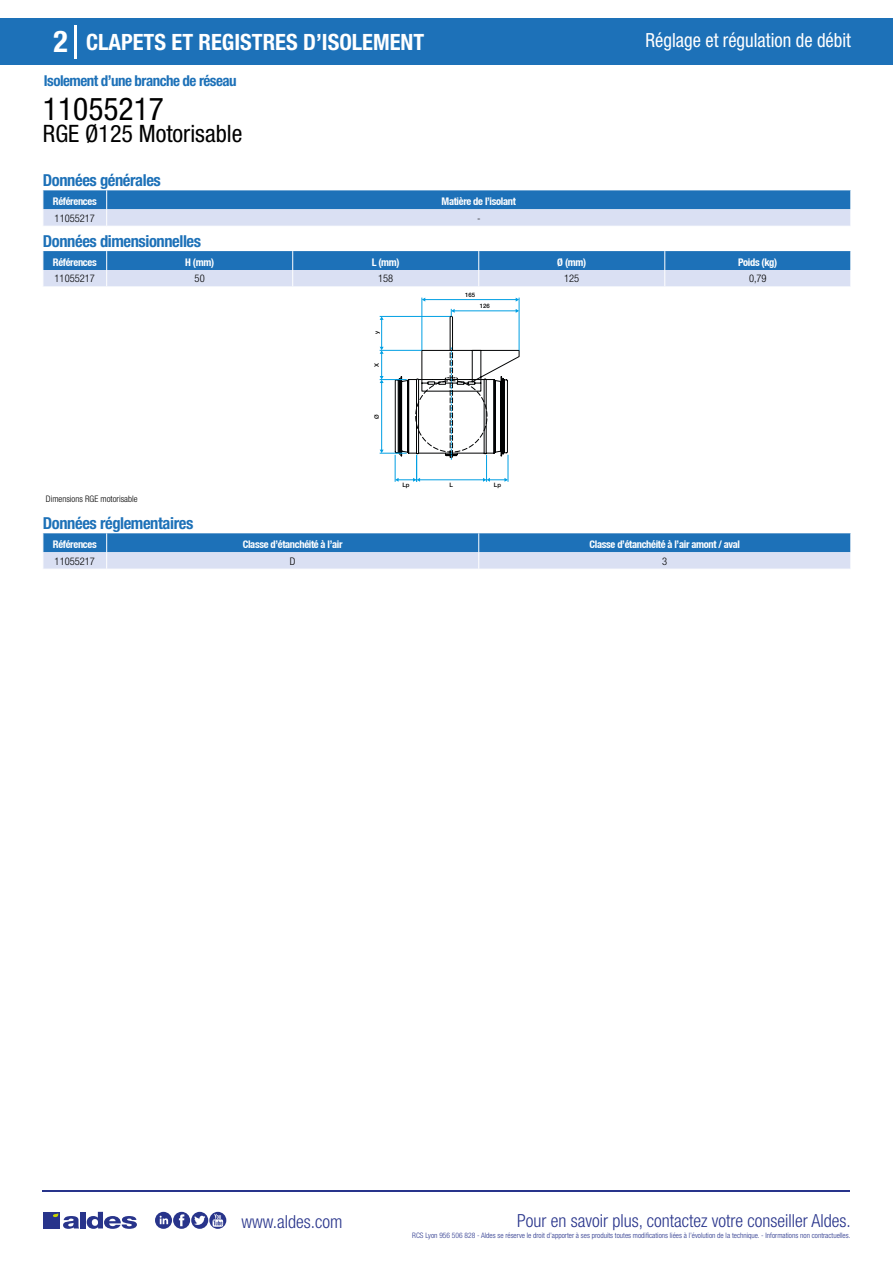
<style>
.page{position:relative;width:893px;height:1263px;background:#fff}
.page>*{position:absolute;margin:0;border:0;box-sizing:border-box;transform-origin:0 0}
.t1{font:condensed 31.5px "Helvetica Neue LT Std";color:#000}
.t2{font:700 condensed 30px "Helvetica Neue LT Std";color:#fff}
.t3{font:condensed 24px "Helvetica Neue LT Std";color:#000}
.t4{font:700 condensed 22.5px "Helvetica Neue LT Std";color:#fff}
.t5{font:condensed 19.5px "Helvetica Neue LT Std";color:#fff;scale:.95 1}
.t6{font:300 condensed 18px "Helvetica Neue";color:#28348b}
.t7{font:700 condensed 16.5px "Helvetica Neue LT Std";letter-spacing:-.025em;color:#1d71b8}
.t8{font:700 condensed 15px "Helvetica Neue LT Std";letter-spacing:-.035em;color:#1d71b8}
.t9{font:700 condensed 10.5px "Helvetica Neue";letter-spacing:-.03em;color:#fff}
.t10{font:300 condensed 10.5px "Helvetica Neue";color:#000}
.t11{font:300 condensed 9px "Helvetica Neue";color:#000}
.t12{font:300 condensed 7.5px "Helvetica Neue";color:#28348b}
.t13{font:500 6px "Helvetica Neue";color:#000}
</style>
<div class="page">
<div style="left:0;top:18px;width:893px;height:46px;background:#1d71b8"></div>
<hr style="left:74px;top:25px;width:2px;height:33px;background:#fff">
<hr style="left:43px;top:1190px;width:807px;height:1px;background:#28348b">
<svg style="left:155px;top:1212px;width:71px;height:17px"></svg>
<div style="left:43px;top:1212px;width:17px;height:16px;background:#28348b"></div>
<div style="left:80px;top:1212px;width:6px;height:16px;background:#28348b"></div>
<svg style="left:87px;top:1212px;width:50px;height:17px"></svg>
<svg style="left:53px;top:1213px;width:26px;height:16px"></svg>
<svg style="left:43px;top:190px;width:808px;height:36px;background:#78a7d4"></svg>
<svg style="left:43px;top:251px;width:808px;height:36px;background:#78a6d4"></svg>
<svg style="left:380px;top:309px;width:140px;height:173px"></svg>
<hr style="left:423px;top:299px;width:95px;height:1px;background:#009fe3">
<hr style="left:422px;top:298px;width:1px;height:52px;background:#009fe3">
<hr style="left:519px;top:298px;width:1px;height:52px;background:#009fe3">
<svg style="left:43px;top:533px;width:808px;height:36px;background:#79a7d4"></svg>
<h2 class="t2" style="left:54px;top:24px;width:16px">2</h2>
<h3 class="t4" style="left:86px;top:28px;width:340px">CLAPETS ET REGISTRES D’ISOLEMENT</h3>
<h3 class="t5" style="left:646px;top:29px;width:218px">Réglage et régulation de débit</h3>
<h3 class="t8" style="left:44px;top:71px;width:194px">Isolement d’une branche de réseau</h3>
<h1 class="t1" style="left:43px;top:91px;width:122px">11055217</h1>
<h3 class="t3" style="left:43px;top:120px;width:201px">RGE Ø125 Motorisable</h3>
<h3 class="t7" style="left:43px;top:170px;width:119px">Données générales</h3>
<h3 class="t9" style="left:53px;top:195px;width:45px">Références</h3>
<h3 class="t9" style="left:442px;top:195px;width:76px">Matière de l’isolant</h3>
<h3 class="t10" style="left:55px;top:212px;width:42px">11055217</h3>
<h3 class="t10" style="left:477px;top:212px;width:5px">-</h3>
<h3 class="t7" style="left:43px;top:231px;width:160px">Données dimensionnelles</h3>
<h3 class="t9" style="left:53px;top:255px;width:45px">Références</h3>
<h3 class="t9" style="left:185px;top:255px;width:30px">H (mm)</h3>
<h3 class="t9" style="left:372px;top:255px;width:29px">L (mm)</h3>
<h3 class="t9" style="left:557px;top:255px;width:30px">Ø (mm)</h3>
<h3 class="t9" style="left:738px;top:255px;width:41px">Poids (kg)</h3>
<h3 class="t10" style="left:55px;top:273px;width:42px">11055217</h3>
<h3 class="t10" style="left:195px;top:273px;width:12px">50</h3>
<h3 class="t10" style="left:378px;top:273px;width:17px">158</h3>
<h3 class="t10" style="left:564px;top:273px;width:17px">125</h3>
<h3 class="t10" style="left:749px;top:273px;width:19px">0,79</h3>
<p class="t13" style="left:465px;top:291px;width:12px">165</p>
<p class="t13" style="left:373px;top:334px;width:5px;rotate:-90deg">y</p>
<p class="t13" style="left:373px;top:367px;width:5px;rotate:-90deg">X</p>
<p class="t13" style="left:373px;top:419px;width:6px;rotate:-90deg">Ø</p>
<p class="t13" style="left:480px;top:302px;width:12px">126</p>
<p class="t13" style="left:402px;top:481px;width:9px">Lp</p>
<p class="t13" style="left:450px;top:481px;width:5px">L</p>
<p class="t13" style="left:494px;top:481px;width:9px">Lp</p>
<p class="t11" style="left:46px;top:494px;width:93px">Dimensions RGE motorisable</p>
<h3 class="t7" style="left:43px;top:513px;width:152px">Données réglementaires</h3>
<h3 class="t9" style="left:53px;top:538px;width:45px">Références</h3>
<h3 class="t9" style="left:243px;top:538px;width:101px">Classe d’étanchéité à l’air</h3>
<h3 class="t9" style="left:590px;top:538px;width:152px">Classe d’étanchéité à l’air amont / aval</h3>
<h3 class="t10" style="left:55px;top:555px;width:42px">11055217</h3>
<h3 class="t10" style="left:290px;top:555px;width:7px">D</h3>
<h3 class="t10" style="left:662px;top:555px;width:7px">3</h3>
<h3 class="t6" style="left:241px;top:1211px;width:102px">www.aldes.com</h3>
<h3 class="t6" style="left:517px;top:1211px;width:335px">Pour en savoir plus, contactez votre conseiller Aldes.</h3>
<p class="t12" style="left:412px;top:1230px;width:440px">RCS Lyon 956 506 828 - Aldes se réserve le droit d’apporter à ses produits toutes modifications liées à l’évolution de la technique. - Informations non contractuelles.</p>
</div>
